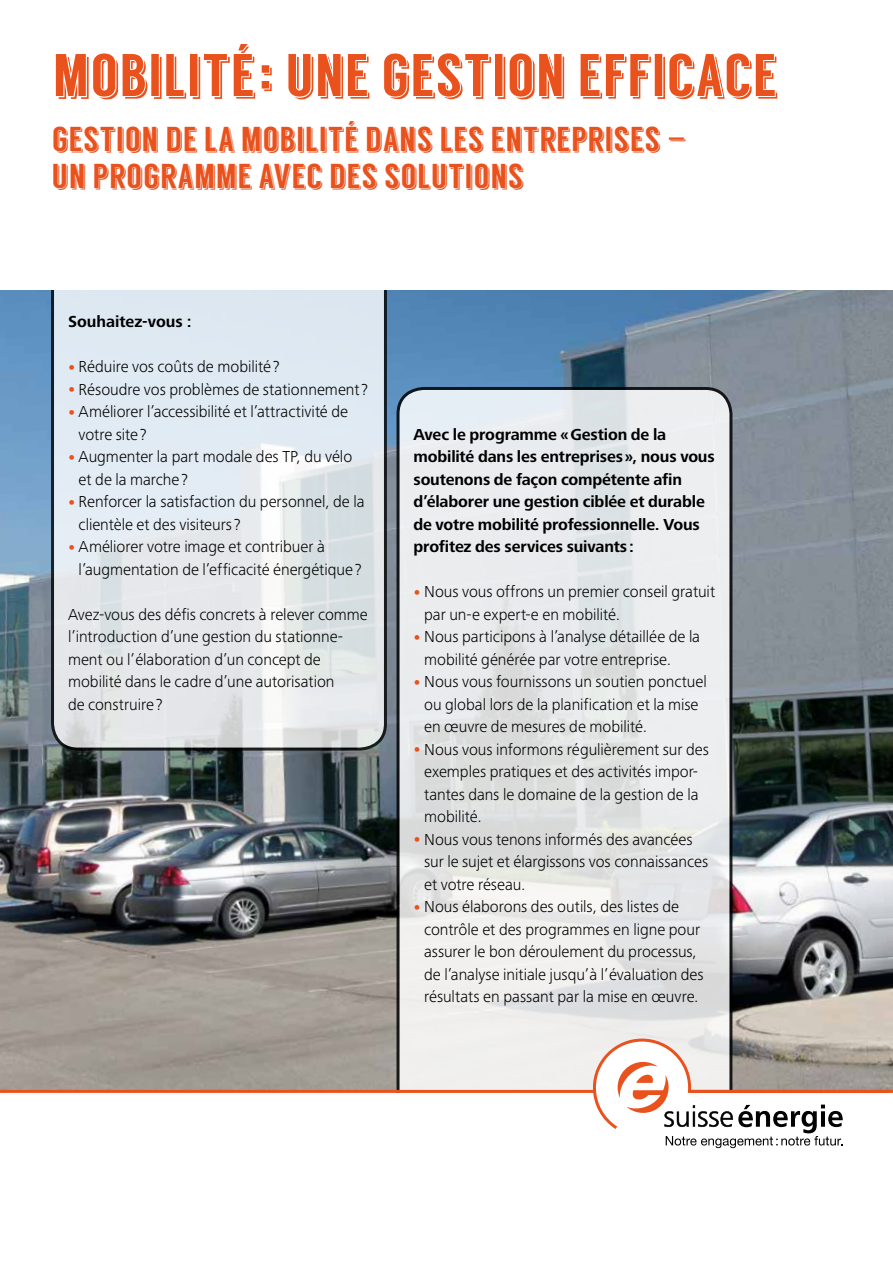
<style>
.page{position:relative;width:893px;height:1263px;background:#fff}
.page>*{position:absolute;margin:0;border:0;box-sizing:border-box;transform-origin:0 0}
.t1{font:60px "Langdon";letter-spacing:-.005em;color:#e9511d}
.t2{font:34.5px/37.5px "Langdon";color:#e9511d}
.t3{font:300 16.5px/22.5px "Frutiger Next Pro";color:#000}
.t4{font:700 16.5px/22.5px "Frutiger Next Pro";letter-spacing:-.01em;color:#000}
.s1{font-family:"Alphonse Mucha";font-weight:400;color:#e9511d}
</style>
<div class="page">
<img style="left:0;top:290px;width:893px;height:800px">
<svg style="left:53px;top:258px;width:332px;height:491px;fill:#e2e9f0"></svg>
<div style="left:51px;top:257px;width:336px;height:493px;border:3px solid #000;border-radius:26px"></div>
<svg style="left:398px;top:388px;width:333px;height:743px;fill:#eaecee"></svg>
<div style="left:396px;top:387px;width:336px;height:745px;border:3px solid #000;border-radius:26px"></div>
<div style="left:0;top:1093px;width:893px;height:74px;background:#fff"></div>
<hr style="left:0;top:1090px;width:893px;height:3px;background:#e9511d">
<svg style="left:591px;top:1038px;width:302px;height:110px"></svg>
<div style="left:0;top:0;width:893px;height:289px;background:#fff"></div>
<h1 class="t1" style="left:53px;top:44px;width:727px">MOBILITÉ: UNE GESTION EFFICACE</h1>
<h2 class="t2" style="left:52px;top:122px;width:637px">GESTION DE LA MOBILITÉ DANS LES ENTREPRISES —<br>UN PROGRAMME AVEC DES SOLUTIONS</h2>
<p class="t4" style="left:68px;top:310px;width:125px">Souhaitez-vous :</p>
<p class="t3" style="left:68px;top:355px;width:213px"><span class="s1">•</span> Réduire vos coûts de mobilité ?</p>
<p class="t3" style="left:68px;top:378px;width:302px"><span class="s1">•</span> Résoudre vos problèmes de stationnement?</p>
<p class="t3" style="left:79px;top:400px;width:271px;text-indent:-11px"><span class="s1">•</span> Améliorer l’accessibilité et l’attractivité de votre site ?</p>
<p class="t3" style="left:79px;top:445px;width:275px;text-indent:-11px"><span class="s1">•</span> Augmenter la part modale des TP, du vélo et de la marche ?</p>
<p class="t3" style="left:79px;top:490px;width:287px;text-indent:-11px"><span class="s1">•</span> Renforcer la satisfaction du personnel, de la clientèle et des visiteurs?</p>
<p class="t3" style="left:79px;top:535px;width:284px;text-indent:-11px"><span class="s1">•</span> Améliorer votre image et contribuer à l’augmentation de l’efficacité énergétique ?</p>
<p class="t3" style="left:68px;top:603px;width:301px">Avez-vous des défis concrets à relever comme l’introduction d’une gestion du stationne&shy;ment ou l’élaboration d’un concept de mobilité dans le cadre d’une autorisation<br>de construire ?</p>
<p class="t4" style="left:414px;top:423px;width:303px">Avec le programme «Gestion de la mobilité dans les entreprises», nous vous soutenons de façon compétente afin d’élaborer une gestion ciblée et durable de votre mobilité professionnelle. Vous profitez des services suivants:</p>
<p class="t3" style="left:424px;top:580px;width:293px;text-indent:-11px"><span class="s1">•</span> Nous vous offrons un premier conseil gratuit par un-e expert-e en mobilité.</p>
<p class="t3" style="left:424px;top:625px;width:278px;text-indent:-11px"><span class="s1">•</span> Nous participons à l’analyse détaillée de la mobilité générée par votre entreprise.</p>
<p class="t3" style="left:424px;top:670px;width:284px;text-indent:-11px"><span class="s1">•</span> Nous vous fournissons un soutien ponctuel ou global lors de la planification et la mise en œuvre de mesures de mobilité.</p>
<p class="t3" style="left:424px;top:738px;width:286px;text-indent:-11px"><span class="s1">•</span> Nous vous informons régulièrement sur des exemples pratiques et des activités impor&shy;tantes dans le domaine de la gestion de la mobilité.</p>
<p class="t3" style="left:424px;top:828px;width:285px;text-indent:-11px"><span class="s1">•</span> Nous vous tenons informés des avancées sur le sujet et élargissons vos connaissances et votre réseau.</p>
<p class="t3" style="left:424px;top:895px;width:281px;text-indent:-11px"><span class="s1">•</span> Nous élaborons des outils, des listes de contrôle et des programmes en ligne pour assurer le bon déroulement du processus, de l’analyse initiale jusqu’à l’évaluation des résultats en passant par la mise en œuvre.</p>
</div>
